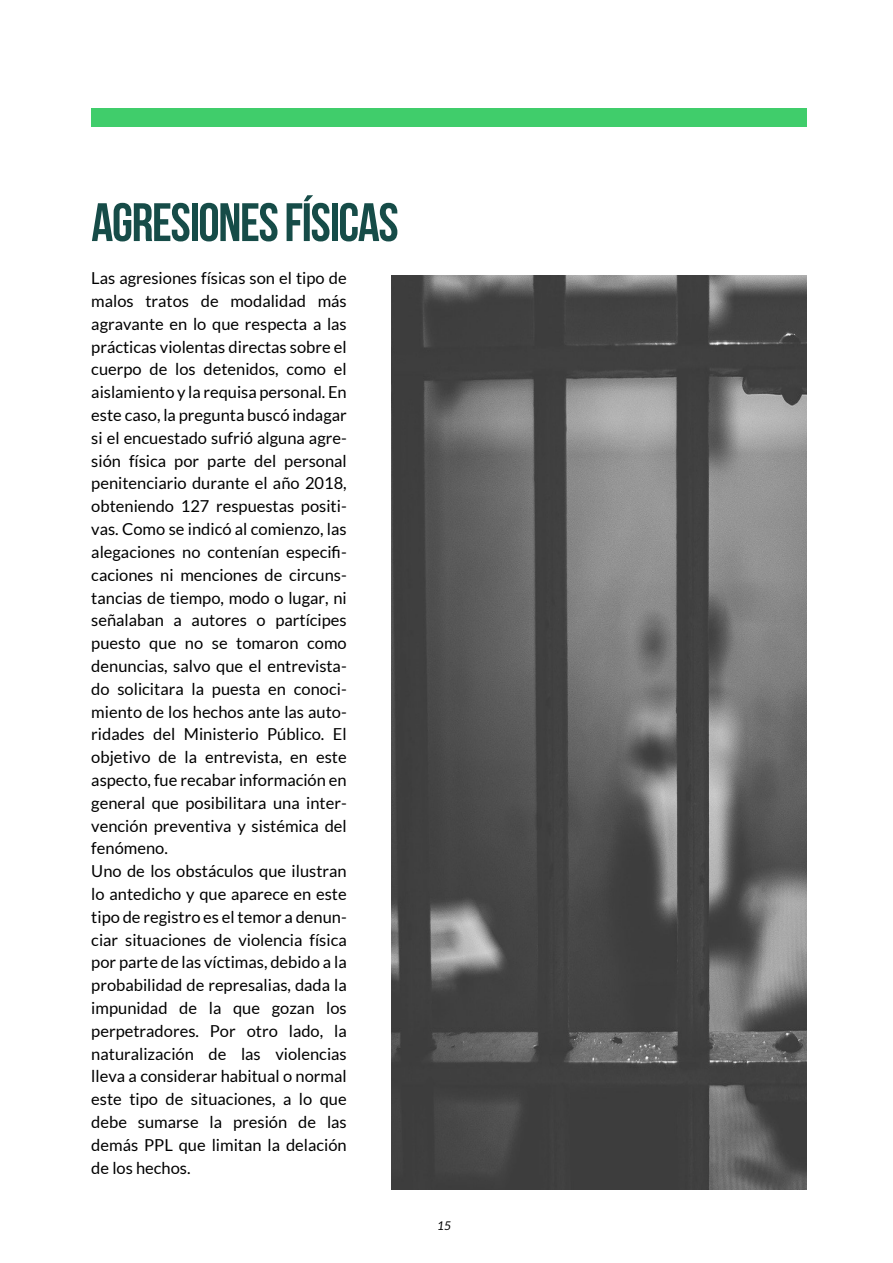
<style>
.page{position:relative;width:893px;height:1263px;background:#fff}
.page>*{position:absolute;margin:0;border:0;box-sizing:border-box;transform-origin:0 0}
.t1{font:700 54px "Bebas Neue";letter-spacing:-.025em;color:#164c48}
.t2{font:16.5px/22.8px "Lato";color:#000}
.t3{font:italic 12px "Lato";color:#000}
</style>
<div class="page">
<img style="left:391px;top:275px;width:416px;height:915px">
<div style="left:91px;top:108px;width:716px;height:18px;background:#40cd6b"></div>
<h1 class="t1" style="left:91px;top:193px;width:309px">AGRESIONES FÍSICAS</h1>
<p class="t2" style="left:91px;top:267px;width:257px">Las agresiones físicas son el tipo de malos tratos de modalidad más agravante en lo que respecta a las prácticas violentas directas sobre el cuerpo de los detenidos, como el aislamiento y la requisa personal. En este caso, la pregunta buscó indagar si el encuestado sufrió alguna agre&shy;sión física por parte del personal penitenciario durante el año 2018, obteniendo 127 respuestas positi&shy;vas. Como se indicó al comienzo, las alegaciones no contenían especifi&shy;caciones ni menciones de circuns&shy;tancias de tiempo, modo o lugar, ni señalaban a autores o partícipes puesto que no se tomaron como denuncias, salvo que el entrevista&shy;do solicitara la puesta en conoci&shy;miento de los hechos ante las auto&shy;ridades del Ministerio Público. El objetivo de la entrevista, en este aspecto, fue recabar información en general que posibilitara una inter&shy;vención preventiva y sistémica del fenómeno.<br>Uno de los obstáculos que ilustran lo antedicho y que aparece en este tipo de registro es el temor a denun&shy;ciar situaciones de violencia física por parte de las víctimas, debido a la probabilidad de represalias, dada la impunidad de la que gozan los perpetradores. Por otro lado, la naturalización de las violencias lleva a considerar habitual o normal este tipo de situaciones, a lo que debe sumarse la presión de las demás PPL que limitan la delación de los hechos.</p>
<p class="t3" style="left:437px;top:1219px;width:15px">15</p>
</div>
